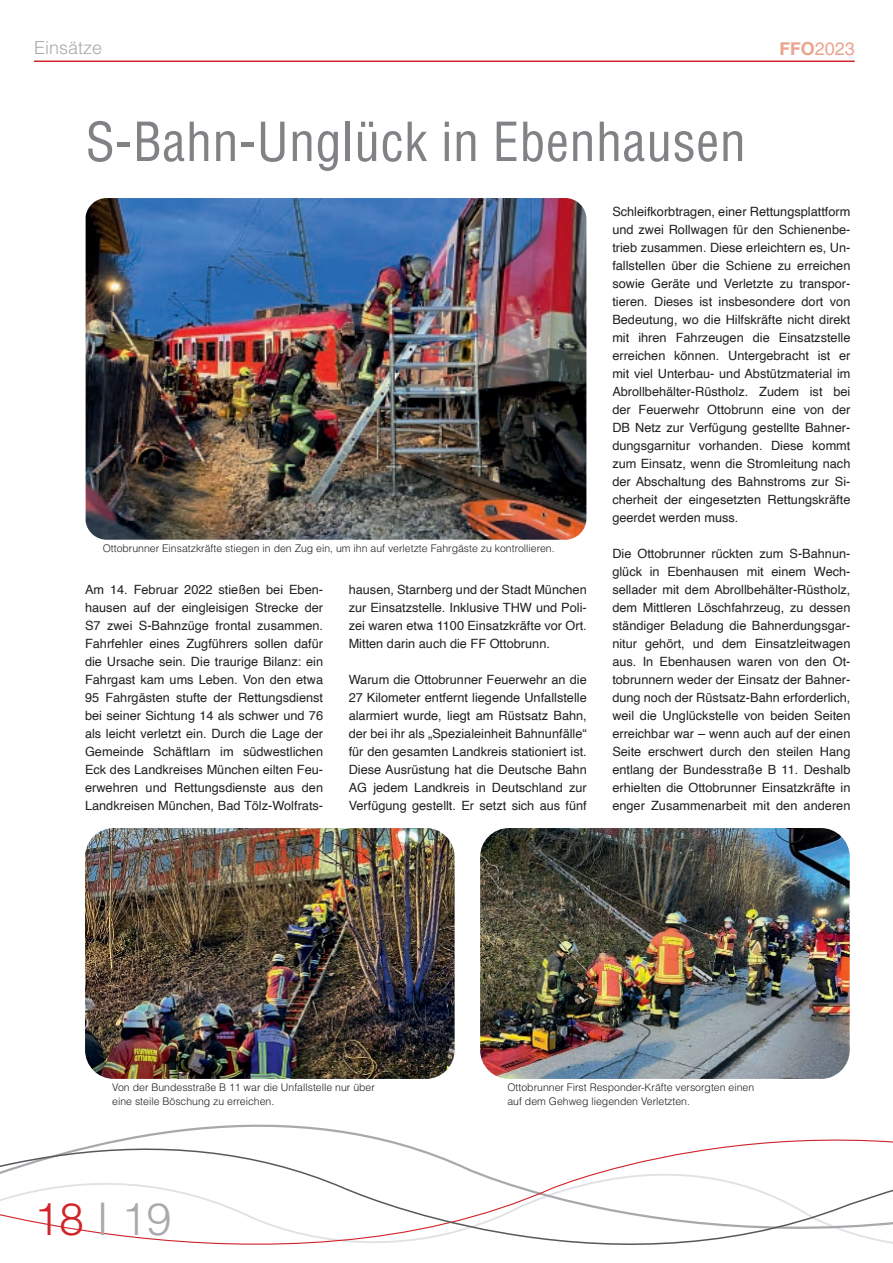
<style>
.page{position:relative;width:893px;height:1263px;background:#fff}
.page>*{position:absolute;margin:0;border:0;box-sizing:border-box;transform-origin:0 0}
.t1{font:condensed 52.5px "Helvetica LT Std";letter-spacing:.005em;color:#808285}
.t2{font:300 45px "Helvetica LT Std";color:#a8a9ad}
.t3{font:300 18px "Helvetica LT Std";color:#a8a9ad}
.t4{font:18px "Helvetica LT Std";color:#eaa58e}
.t5{font:12.75px/18px "Helvetica";color:#231f20;text-align:justify}
.t6{font:300 10.5px/14.2px "Helvetica LT Std";color:#231f20}
.s1{font-family:"Helvetica Neue";font-weight:700}
.s2{color:#d1232a}
</style>
<div class="page">
<svg style="left:0;top:1124px;width:893px;height:121px"></svg>
<hr style="left:34px;top:61px;width:821px;height:1px;background:#d1232a">
<img style="left:86px;top:198px;width:500px;height:342px">
<img style="left:85px;top:828px;width:370px;height:251px">
<img style="left:480px;top:828px;width:370px;height:251px">
<h3 class="t3" style="left:34px;top:36px;width:70px">Einsätze</h3>
<h3 class="t4" style="left:779px;top:38px;width:77px"><span class="s1">FFO</span>2023</h3>
<h1 class="t1" style="left:86px;top:109px;width:662px">S-Bahn-Unglück in Ebenhausen</h1>
<p class="t6" style="left:103px;top:541px;width:453px">Ottobrunner Einsatzkräfte stiegen in den Zug ein, um ihn auf verletzte Fahrgäste zu kontrollieren.</p>
<p class="t5" style="left:85px;top:581px;width:240px">Am 14. Februar 2022 stießen bei Eben&shy;hausen auf der eingleisigen Strecke der S7 zwei S-Bahnzüge frontal zusammen.<br>Fahrfehler eines Zugführers sollen dafür die Ursache sein. Die traurige Bilanz: ein Fahrgast kam ums Leben. Von den etwa 95 Fahrgästen stufte der Rettungsdienst bei seiner Sichtung 14 als schwer und 76 als leicht verletzt ein. Durch die Lage der Gemeinde Schäftlarn im südwestlichen Eck des Landkreises München eilten Feu&shy;erwehren und Rettungsdienste aus den Landkreisen München, Bad Tölz-Wolfrats-</p>
<p class="t5" style="left:349px;top:581px;width:240px">hausen, Starnberg und der Stadt München zur Einsatzstelle. Inklusive THW und Poli&shy;zei waren etwa 1100 Einsatzkräfte vor Ort.<br>Mitten darin auch die FF Ottobrunn.</p>
<p class="t5" style="left:349px;top:671px;width:240px">Warum die Ottobrunner Feuerwehr an die 27 Kilometer entfernt liegende Unfallstelle alarmiert wurde, liegt am Rüstsatz Bahn, der bei ihr als „Spezialeinheit Bahnunfälle“ für den gesamten Landkreis stationiert ist.<br>Diese Ausrüstung hat die Deutsche Bahn AG jedem Landkreis in Deutschland zur Verfügung gestellt. Er setzt sich aus fünf</p>
<p class="t5" style="left:612px;top:203px;width:240px">Schleifkorbtragen, einer Rettungsplattform und zwei Rollwagen für den Schienenbe&shy;trieb zusammen. Diese erleichtern es, Un&shy;fallstellen über die Schiene zu erreichen sowie Geräte und Verletzte zu transpor&shy;tieren. Dieses ist insbesondere dort von Bedeutung, wo die Hilfskräfte nicht direkt mit ihren Fahrzeugen die Einsatzstelle erreichen können. Untergebracht ist er mit viel Unterbau- und Abstützmaterial im Abrollbehälter-Rüstholz. Zudem ist bei der Feuerwehr Ottobrunn eine von der DB Netz zur Verfügung gestellte Bahner&shy;dungsgarnitur vorhanden. Diese kommt zum Einsatz, wenn die Stromleitung nach der Abschaltung des Bahnstroms zur Si&shy;cherheit der eingesetzten Rettungskräfte geerdet werden muss.</p>
<p class="t5" style="left:612px;top:545px;width:240px">Die Ottobrunner rückten zum S-Bahnun&shy;glück in Ebenhausen mit einem Wech&shy;sellader mit dem Abrollbehälter-Rüstholz, dem Mittleren Löschfahrzeug, zu dessen ständiger Beladung die Bahnerdungsgar&shy;nitur gehört, und dem Einsatzleitwagen aus. In Ebenhausen waren von den Ot&shy;tobrunnern weder der Einsatz der Bahner&shy;dung noch der Rüstsatz-Bahn erforderlich, weil die Unglückstelle von beiden Seiten erreichbar war – wenn auch auf der einen Seite erschwert durch den steilen Hang entlang der Bundesstraße B 11. Deshalb erhielten die Ottobrunner Einsatzkräfte in enger Zusammenarbeit mit den anderen</p>
<p class="t6" style="left:112px;top:1080px;width:264px">Von der Bundesstraße B 11 war die Unfallstelle nur über eine steile Böschung zu erreichen.</p>
<p class="t6" style="left:507px;top:1080px;width:248px">Ottobrunner First Responder-Kräfte versorgten einen auf dem Gehweg liegenden Verletzten.</p>
<h2 class="t2" style="left:34px;top:1191px;width:139px"><span class="s2">18</span> I 19</h2>
</div>
